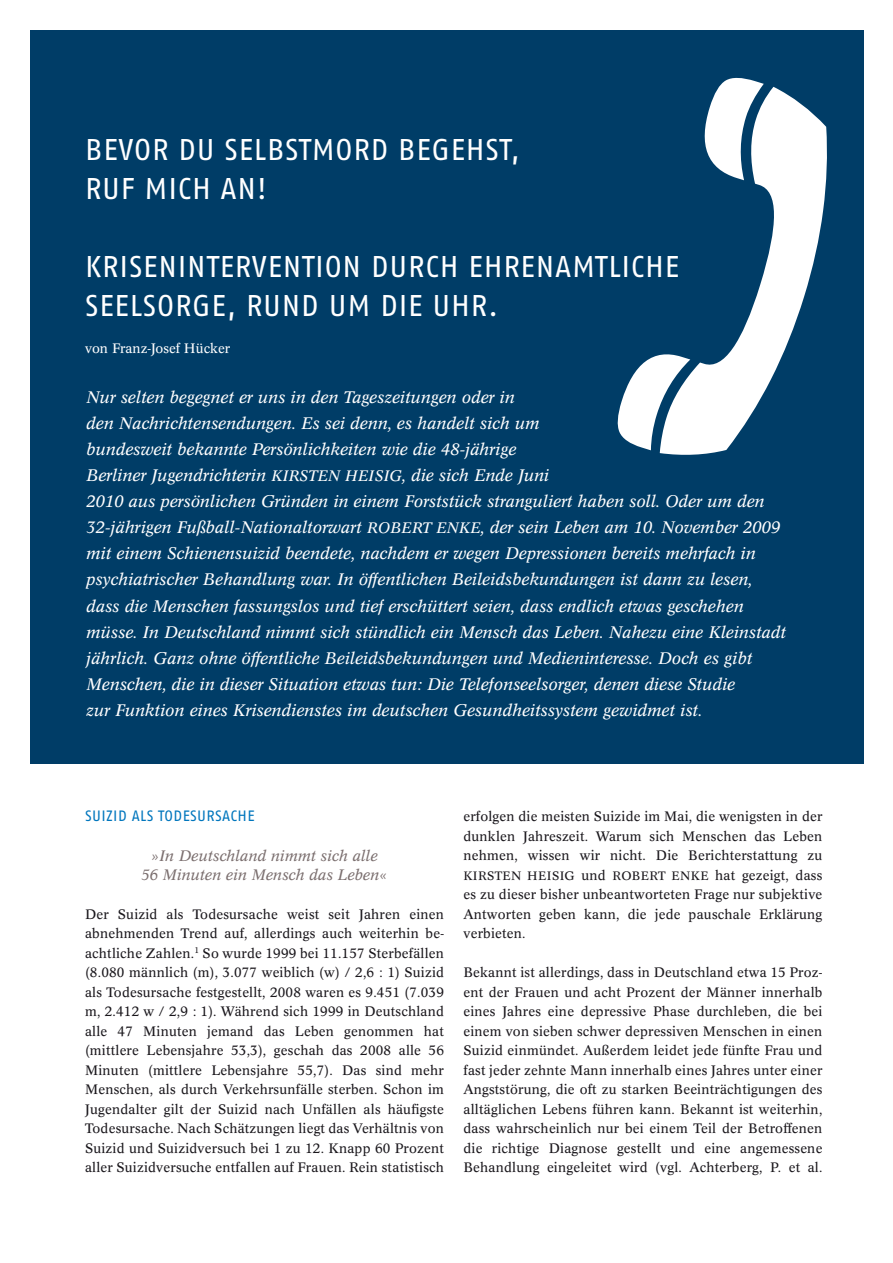
<style>
.page{position:relative;width:893px;height:1263px;background:#fff}
.page>*{position:absolute;margin:0;border:0;box-sizing:border-box;transform-origin:0 0}
.t1{font:30px/39px "Fago OT";letter-spacing:.025em;color:#fff}
.t2{font:italic 16.5px/26px "Concorde BQ";color:#fff}
.t3{font:italic 15px/19.5px "Concorde BQ";color:#7b6f6f;text-align:center}
.t4{font:15px "Fago OT";letter-spacing:.025em;color:#0076bd}
.t5{font:13.5px/19.5px "Concorde BQ";letter-spacing:.015em;color:#1a171c;text-align:justify}
.t6{font:13.5px "Concorde BQ";color:#fff}
.t7{font:12px "Concorde BQ";letter-spacing:.035em;color:#1a171c}
.s1{font-size:15px}
.s2{font-size:13.5px}
</style>
<div class="page">
<div style="left:30px;top:30px;width:833px;height:733px;background:#003d67"></div>
<svg style="left:617px;top:77px;width:210px;height:378px"></svg>
<h1 class="t1" style="left:85px;top:130px;width:436px">BEVOR DU SELBSTMORD BEGEHST,<br>RUF MICH AN!</h1>
<h1 class="t1" style="left:85px;top:247px;width:595px">KRISENINTERVENTION DURCH EHRENAMTLICHE<br>SEELSORGE, RUND UM DIE U HR.</h1>
<p class="t6" style="left:85px;top:341px;width:147px">von Franz-Josef Hücker</p>
<p class="t2" style="left:87px;top:385px;width:701px">Nur selten begegnet er uns in den Tageszeitungen oder in<br>den Nachrichtensendungen. Es sei denn, es handelt sich um<br>bundesweit bekannte Persönlichkeiten wie die 48-jährige<br>Berliner Jugendrichterin <span class="s1">KIRSTEN HEISIG</span>, die sich Ende Juni<br>2010 aus persönlichen Gründen in einem Forststück stranguliert haben soll. Oder um den 32-jährigen Fußball-Nationaltorwart <span class="s1">ROBERT ENKE</span>, der sein Leben am 10. November 2009 mit einem Schienensuizid beendete, nachdem er wegen Depressionen bereits mehrfach in psychiatrischer Behandlung war. In öffentlichen Beileidsbekundungen ist dann zu lesen, dass die Menschen fassungslos und tief erschüttert seien, dass endlich etwas geschehen müsse. In Deutschland nimmt sich stündlich ein Mensch das Leben. Nahezu eine Kleinstadt jährlich. Ganz ohne öffentliche Beileidsbekundungen und Medieninteresse. Doch es gibt Menschen, die in dieser Situation etwas tun: Die Telefonseelsorger, denen diese Studie<br>zur Funktion eines Krisendienstes im deutschen Gesundheitssystem gewidmet ist.</p>
<p class="t4" style="left:85px;top:807px;width:171px">SUIZID ALS TODESURSACHE</p>
<p class="t3" style="left:141px;top:846px;width:248px">»In Deutschland nimmt sich alle<br>56 Minuten ein Mensch das Leben«</p>
<p class="t5" style="left:85px;top:905px;width:360px">Der Suizid als Todesursache weist seit Jahren einen abnehmenden Trend auf, allerdings auch weiterhin be&shy;achtliche Zahlen.<sup>1</sup> So wurde 1999 bei 11.157 Sterbefällen (8.080 männlich (m), 3.077 weiblich (w) / 2,6 : 1) Suizid als Todesursache festgestellt, 2008 waren es 9.451 (7.039 m, 2.412 w / 2,9 : 1). Während sich 1999 in Deutschland alle 47 Minuten jemand das Leben genommen hat (mittlere Lebensjahre 53,3), geschah das 2008 alle 56<br>Minuten (mittlere Lebensjahre 55,7). Das sind mehr Menschen, als durch Verkehrsunfälle sterben. Schon im Jugendalter gilt der Suizid nach Unfällen als häufigste Todesursache. Nach Schätzungen liegt das Verhältnis von Suizid und Suizidversuch bei 1 zu 12. Knapp 60 Prozent aller Suizidversuche entfallen auf Frauen. Rein statistisch</p>
<p class="t5" style="left:463px;top:807px;width:360px">erfolgen die meisten Suizide im Mai, die wenigsten in der dunklen Jahreszeit. Warum sich Menschen das Leben nehmen, wissen wir nicht. Die Berichterstattung zu</p>
<p class="t7" style="left:463px;top:869px;width:360px">KIRSTEN HEISIG <span class="s2">und</span> ROBERT ENKE <span class="s2">hat gezeigt, dass</span></p>
<p class="t5" style="left:463px;top:885px;width:360px">es zu dieser bisher unbeantworteten Frage nur subjektive Antworten geben kann, die jede pauschale Erklärung verbieten.</p>
<p class="t5" style="left:463px;top:963px;width:360px">Bekannt ist allerdings, dass in Deutschland etwa 15 Proz&shy;ent der Frauen und acht Prozent der Männer innerhalb eines Jahres eine depressive Phase durchleben, die bei einem von sieben schwer depressiven Menschen in einen Suizid einmündet. Außerdem leidet jede fünfte Frau und fast jeder zehnte Mann innerhalb eines Jahres unter einer Angststörung, die oft zu starken Beeinträchtigungen des alltäglichen Lebens führen kann. Bekannt ist weiterhin, dass wahrscheinlich nur bei einem Teil der Betroffenen die richtige Diagnose gestellt und eine angemessene Behandlung eingeleitet wird (vgl. Achterberg, P. et al.</p>
</div>
